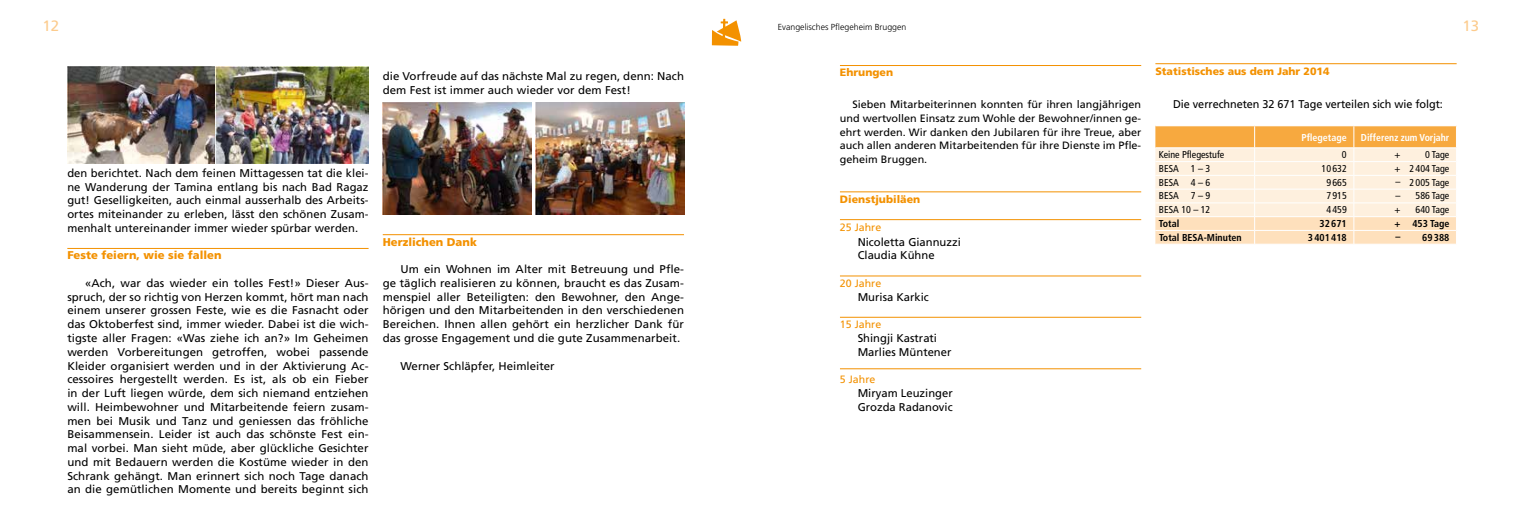
<style>
.page{position:relative;width:1524px;height:525px;background:#fff}
.page>*{position:absolute;margin:0;border:0;box-sizing:border-box;transform-origin:0 0}
.t1{font:15px "Frutiger LT Std";color:#fccb8d}
.t2{font:11.25px/13.8px "Frutiger LT Std";letter-spacing:.005em;color:#000}
.t3{font:900 11.25px "Frutiger LT Std";color:#f39100}
.t4{font:10.62px/13.8px "Frutiger LT Std";color:#000;text-align:justify}
.t5{font:900 10.62px "Frutiger LT Std";color:#f39100}
.t6{font:10.62px "Frutiger LT Std";color:#f39100}
.t7{font:condensed 10px/13.8px "Frutiger LT Std";color:#000;text-align:justify}
.t8{font:700 condensed 10px/13.8px "Frutiger LT Std";color:#000}
.t9{font:700 condensed 10px "Frutiger LT Std";color:#fff}
.t10{font:300 8.75px "Frutiger LT Std";color:#000}
</style>
<div class="page">
<hr style="left:840px;top:65px;width:301px;height:1px;background:#f39100">
<hr style="left:840px;top:191px;width:301px;height:1px;background:#f39100">
<hr style="left:840px;top:219px;width:301px;height:1px;background:#f39100">
<hr style="left:840px;top:275px;width:301px;height:1px;background:#f39100">
<hr style="left:840px;top:317px;width:301px;height:1px;background:#f39100">
<hr style="left:840px;top:368px;width:301px;height:1px;background:#f39100">
<hr style="left:1155px;top:63px;width:301px;height:1px;background:#f39100">
<svg style="left:1155px;top:126px;width:302px;height:118px;background:#fce1bd"></svg>
<svg style="left:712px;top:19px;width:29px;height:27px"></svg>
<hr style="left:67px;top:248px;width:302px;height:1px;background:#f39100">
<hr style="left:383px;top:234px;width:301px;height:1px;background:#f39100">
<img style="left:383px;top:103px;width:149px;height:111px">
<img style="left:535px;top:103px;width:149px;height:111px">
<img style="left:67px;top:66px;width:302px;height:97px">
<h1 class="t1" style="left:43px;top:17px;width:18px">12</h1>
<p class="t10" style="left:778px;top:22px;width:130px">Evangelisches Pflegeheim Bruggen</p>
<h1 class="t1" style="left:1462px;top:17px;width:18px">13</h1>
<p class="t5" style="left:840px;top:66px;width:55px">Ehrungen</p>
<p class="t4" style="left:840px;top:97px;width:303px;text-indent:12px">Sieben Mitarbeiterinnen konnten für ihren langjährigen und wertvollen Einsatz zum Wohle der Bewohner/innen ge&shy;ehrt werden. Wir danken den Jubilaren für ihre Treue, aber auch allen anderen Mitarbeitenden für ihre Dienste im Pfle&shy;geheim Bruggen.</p>
<p class="t5" style="left:840px;top:192px;width:82px">Dienstjubiläen</p>
<p class="t6" style="left:840px;top:220px;width:43px">25 Jahre</p>
<p class="t2" style="left:857px;top:235px;width:105px">Nicoletta Giannuzzi<br>Claudia Kühne</p>
<p class="t6" style="left:840px;top:277px;width:43px">20 Jahre</p>
<p class="t2" style="left:857px;top:290px;width:73px">Murisa Karkic</p>
<p class="t6" style="left:840px;top:318px;width:43px">15 Jahre</p>
<p class="t2" style="left:857px;top:331px;width:95px">Shingji Kastrati<br>Marlies Müntener</p>
<p class="t6" style="left:840px;top:373px;width:37px">5 Jahre</p>
<p class="t2" style="left:857px;top:386px;width:97px">Miryam Leuzinger<br>Grozda Radanovic</p>
<p class="t5" style="left:1155px;top:64px;width:176px">Statistisches aus dem Jahr 2014</p>
<p class="t2" style="left:383px;top:70px;width:303px">die Vorfreude auf das nächste Mal zu regen, denn: Nach dem Fest ist immer auch wieder vor dem Fest!</p>
<p class="t2" style="left:1173px;top:97px;width:271px">Die verrechneten 32 671 Tage verteilen sich wie folgt:</p>
<p class="t9" style="left:1301px;top:131px;width:47px">Pflegetage</p>
<p class="t9" style="left:1361px;top:131px;width:90px">Differenz zum Vorjahr</p>
<p class="t7" style="left:1159px;top:148px;width:67px">Keine Pflegestufe</p>
<p class="t7" style="left:1342px;top:148px;width:6px">0</p>
<p class="t7" style="left:1425px;top:148px;width:26px">0 Tage</p>
<p class="t7" style="left:1159px;top:161px;width:53px">BESA 1 – 3</p>
<p class="t7" style="left:1321px;top:161px;width:27px">10 632</p>
<p class="t7" style="left:1409px;top:161px;width:41px">2 404 Tage</p>
<p class="t7" style="left:1159px;top:175px;width:53px">BESA 4 – 6</p>
<p class="t7" style="left:1326px;top:175px;width:22px">9 665</p>
<p class="t7" style="left:1409px;top:175px;width:41px">2 005 Tage</p>
<p class="t7" style="left:1159px;top:189px;width:53px">BESA 7 – 9</p>
<p class="t7" style="left:1326px;top:189px;width:22px">7 915</p>
<p class="t7" style="left:1415px;top:189px;width:35px">586 Tage</p>
<p class="t7" style="left:1159px;top:203px;width:53px">BESA 10 – 12</p>
<p class="t7" style="left:1326px;top:203px;width:22px">4 459</p>
<p class="t7" style="left:1415px;top:203px;width:35px">640 Tage</p>
<p class="t8" style="left:1159px;top:216px;width:22px">Total</p>
<p class="t8" style="left:1319px;top:216px;width:29px">32671</p>
<p class="t8" style="left:1412px;top:216px;width:39px">453 Tage</p>
<p class="t8" style="left:1159px;top:230px;width:84px">Total BESA-Minuten</p>
<p class="t8" style="left:1308px;top:230px;width:40px">3401418</p>
<p class="t8" style="left:1422px;top:230px;width:29px">69388</p>
<p class="t7" style="left:1394px;top:147px;width:8px">+ + – – +</p>
<p class="t8" style="left:1394px;top:216px;width:8px">+ –</p>
<p class="t2" style="left:67px;top:166px;width:303px;text-align:justify">den berichtet. Nach dem feinen Mittagessen tat die klei&shy;ne Wanderung der Tamina entlang bis nach Bad Ragaz gut! Geselligkeiten, auch einmal ausserhalb des Arbeits&shy;ortes miteinander zu erleben, lässt den schönen Zusam&shy;menhalt untereinander immer wieder spürbar werden.</p>
<p class="t3" style="left:67px;top:248px;width:156px">Feste feiern, wie sie fallen</p>
<p class="t2" style="left:67px;top:276px;width:303px;text-align:justify;text-indent:18px">«Ach, war das wieder ein tolles Fest!» Dieser Aus&shy;spruch, der so richtig von Herzen kommt, hört man nach einem unserer grossen Feste, wie es die Fasnacht oder das Oktoberfest sind, immer wieder. Dabei ist die wich&shy;tigste aller Fragen: «Was ziehe ich an?» Im Geheimen werden Vorbereitungen getroffen, wobei passende Kleider organisiert werden und in der Aktivierung Ac&shy;cessoires hergestellt werden. Es ist, als ob ein Fieber in der Luft liegen würde, dem sich niemand entziehen will. Heimbewohner und Mitarbeitende feiern zusam&shy;men bei Musik und Tanz und geniessen das fröhliche Beisammensein. Leider ist auch das schönste Fest ein&shy;mal vorbei. Man sieht müde, aber glückliche Gesichter und mit Bedauern werden die Kostüme wieder in den Schrank gehängt. Man erinnert sich noch Tage danach an die gemütlichen Momente und bereits beginnt sich</p>
<p class="t3" style="left:383px;top:235px;width:96px">Herzlichen Dank</p>
<p class="t2" style="left:383px;top:262px;width:303px;text-align:justify;text-indent:18px">Um ein Wohnen im Alter mit Betreuung und Pfle&shy;ge täglich realisieren zu können, braucht es das Zusam&shy;menspiel aller Beteiligten: den Bewohner, den Ange&shy;hörigen und den Mitarbeitenden in den verschiedenen Bereichen. Ihnen allen gehört ein herzlicher Dank für das grosse Engagement und die gute Zusammenarbeit.</p>
<p class="t2" style="left:400px;top:358px;width:156px">Werner Schläpfer, Heimleiter</p>
</div>
